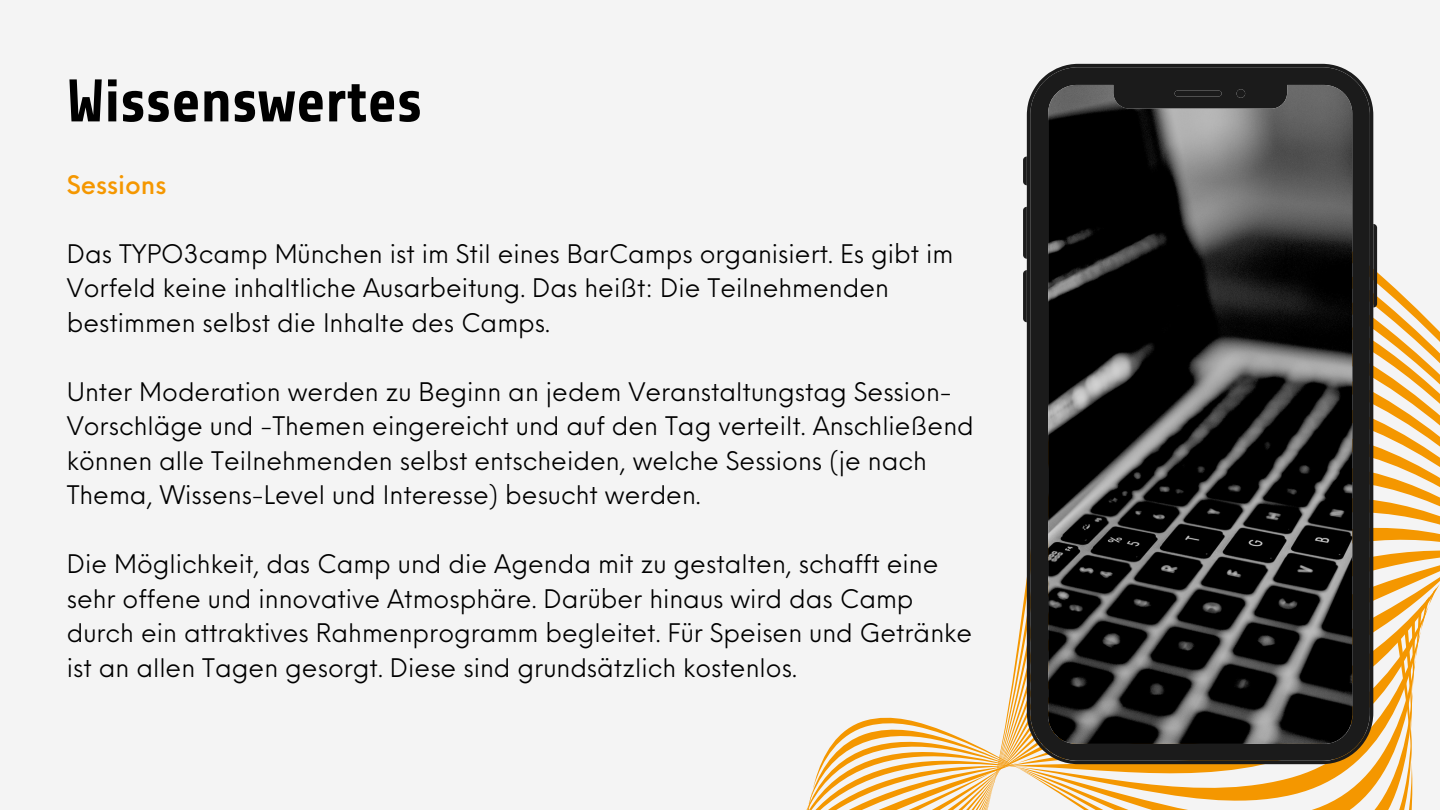
<style>
.page{position:relative;width:1440px;height:810px;background:#f4f4f4}
.page>*{position:absolute;margin:0;border:0;box-sizing:border-box;transform-origin:0 0}
.t1{font:700 60px "Share";color:#000}
.t2{font:25px/34.5px "Neue Einstellung";color:#000}
.t3{font:500 25px "Neue Einstellung";color:#f49700}
</style>
<div class="page">
<svg style="left:806px;top:110px;width:634px;height:700px"></svg>
<svg style="left:1023px;top:157px;width:4px;height:28px"></svg>
<svg style="left:1023px;top:207px;width:4px;height:52px"></svg>
<svg style="left:1023px;top:270px;width:4px;height:52px"></svg>
<svg style="left:1373px;top:224px;width:4px;height:84px"></svg>
<svg style="left:1027px;top:64px;width:346px;height:700px;background:#2c2c2b"></svg>
<h1 class="t1" style="left:67px;top:68px;width:357px">Wissenswertes</h1>
<p class="t3" style="left:67px;top:162px;width:101px">Sessions</p>
<p class="t2" style="left:67px;top:234px;width:888px">Das TYPO3camp München ist im Stil eines BarCamps organisiert. Es gibt im<br>Vorfeld keine inhaltliche Ausarbeitung. Das heißt: Die Teilnehmenden bestimmen selbst die Inhalte des Camps.</p>
<p class="t2" style="left:67px;top:372px;width:909px">Unter Moderation werden zu Beginn an jedem Veranstaltungstag Session-Vorschläge und -Themen eingereicht und auf den Tag verteilt. Anschließend können alle Teilnehmenden selbst entscheiden, welche Sessions (je nach Thema, Wissens-Level und Interesse) besucht werden.</p>
<p class="t2" style="left:67px;top:544px;width:907px">Die Möglichkeit, das Camp und die Agenda mit zu gestalten, schafft eine sehr offene und innovative Atmosphäre. Darüber hinaus wird das Camp durch ein attraktives Rahmenprogramm begleitet. Für Speisen und Getränke ist an allen Tagen gesorgt. Diese sind grundsätzlich kostenlos.</p>
</div>
